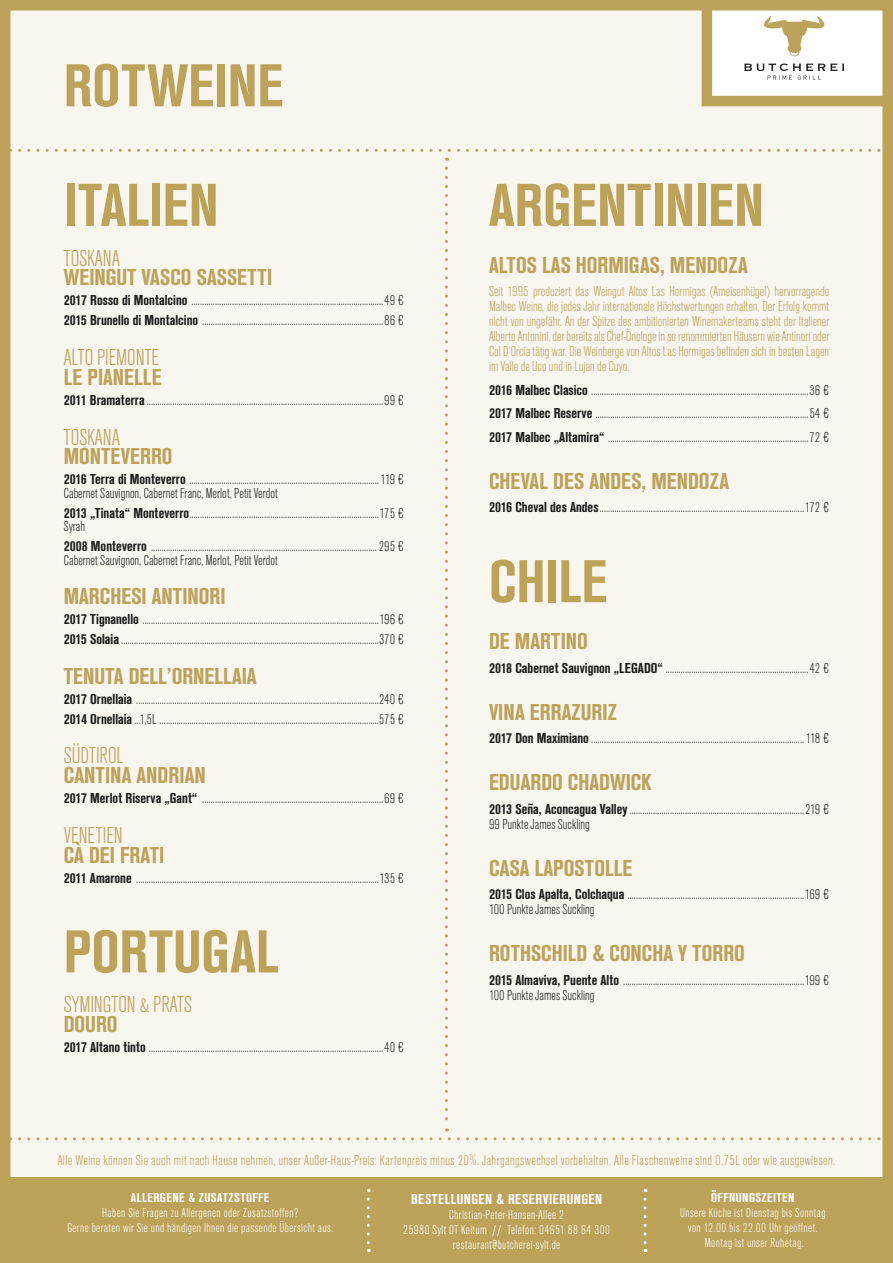
<style>
.page{position:relative;width:893px;height:1263px;background:#fff}
.page>*{position:absolute;margin:0;border:0;box-sizing:border-box;transform-origin:0 0}
.t1{font:700 condensed 63px/119.6px "Ancona";color:#bda25a}
.t2{font:700 condensed 24px "Ancona";color:#bda25a}
.t3{font:300 condensed 24px "Ancona";color:#bda25a}
.t4{font:300 condensed 15px/19.8px "Ancona";color:#1d1d1b}
.t5{font:300 condensed 15px/15px "Ancona";letter-spacing:.025em;color:#bda25a;text-align:justify}
.t6{font:700 condensed 15px "Ancona";letter-spacing:.03em;color:#fff}
.t7{font:300 condensed 13.5px/15px "Ancona";letter-spacing:.03em;color:#fff;text-align:center}
.t8{font:700 condensed 13.5px "Ancona";letter-spacing:.03em;color:#fff}
.s1{font-weight:700}
</style>
<div class="page">
<div style="left:5px;top:5px;width:883px;height:1253px;background:#f9f5ef"></div>
<div style="left:0;top:0;width:893px;height:1263px;border:10px solid #bda25a"></div>
<div style="left:707px;top:5px;width:181px;height:96px;background:#fff"></div>
<div style="left:702px;top:0;width:191px;height:106px;border:10px solid #bda25a"></div>
<svg style="left:764px;top:16px;width:61px;height:40px"></svg>
<svg style="left:744px;top:63px;width:100px;height:17px"></svg>
<svg style="left:10px;top:149px;width:882px;height:3px"></svg>
<svg style="left:10px;top:1137px;width:882px;height:3px"></svg>
<svg style="left:445px;top:168px;width:3px;height:963px"></svg>
<div style="left:0;top:1178px;width:893px;height:85px;background:#bda25a"></div>
<svg style="left:367px;top:1199px;width:3px;height:53px"></svg>
<svg style="left:644px;top:1199px;width:3px;height:53px"></svg>
<h1 class="t1" style="left:64px;top:25px;width:221px">ROTWEINE<br>ITALIEN</h1>
<h2 class="t3" style="left:64px;top:245px;width:58px">TOSKANA</h2>
<h2 class="t2" style="left:64px;top:263px;width:210px">WEINGUT VASCO SASSETTI</h2>
<p class="t4" style="left:64px;top:291px;width:342px"><span class="s1">2017 Rosso di Montalcino</span> ..........................................................................................49 €<br><span class="s1">2015 Brunello di Montalcino</span> .....................................................................................86 €</p>
<h2 class="t3" style="left:64px;top:345px;width:97px">ALTO PIEMONTE</h2>
<h2 class="t2" style="left:64px;top:363px;width:99px">LE PIANELLE</h2>
<p class="t4" style="left:64px;top:390px;width:342px"><span class="s1">2011 Bramaterra</span>...............................................................................................................99 €</p>
<h2 class="t3" style="left:64px;top:424px;width:58px">TOSKANA</h2>
<h2 class="t2" style="left:64px;top:442px;width:110px">MONTEVERRO</h2>
<p class="t4" style="left:64px;top:473px;width:342px;line-height:13.5px"><span class="s1">2016 Terra di Monteverro</span> .........................................................................................119 €<br>Cabernet Sauvignon, Cabernet Franc, Merlot, Petit Verdot</p>
<p class="t4" style="left:64px;top:506px;width:342px;line-height:13.5px"><span class="s1">2013 „Tinata“ Monteverro</span>.........................................................................................175 €<br>Syrah</p>
<p class="t4" style="left:64px;top:540px;width:342px;line-height:13.5px"><span class="s1">2008 Monteverro</span> ..........................................................................................................295 €<br>Cabernet Sauvignon, Cabernet Franc, Merlot, Petit Verdot</p>
<h2 class="t2" style="left:64px;top:582px;width:163px">MARCHESI ANTINORI</h2>
<p class="t4" style="left:64px;top:610px;width:342px"><span class="s1">2017 Tignanello</span> ...............................................................................................................196 €<br><span class="s1">2015 Solaia</span> .........................................................................................................................370 €</p>
<h2 class="t2" style="left:64px;top:662px;width:194px">TENUTA DELL’ORNELLAIA</h2>
<p class="t4" style="left:64px;top:689px;width:342px"><span class="s1">2017 Ornellaia</span> ..................................................................................................................240 €<br><span class="s1">2014 Ornellaia</span> ...1,5L .......................................................................................................575 €</p>
<h2 class="t3" style="left:64px;top:743px;width:61px">SÜDTIROL</h2>
<h2 class="t2" style="left:64px;top:761px;width:143px">CANTINA ANDRIAN</h2>
<p class="t4" style="left:64px;top:789px;width:342px"><span class="s1">2017 Merlot Riserva „Gant“</span> .....................................................................................69 €</p>
<h2 class="t3" style="left:64px;top:822px;width:61px">VENETIEN</h2>
<h2 class="t2" style="left:64px;top:840px;width:102px">CÀ DEI FRATI</h2>
<p class="t4" style="left:64px;top:868px;width:342px"><span class="s1">2011 Amarone</span> ..................................................................................................................135 €</p>
<h1 class="t1" style="left:64px;top:891px;width:216px">PORTUGAL</h1>
<h2 class="t3" style="left:64px;top:992px;width:130px">SYMINGTON &amp; PRATS</h2>
<h2 class="t2" style="left:64px;top:1010px;width:55px">DOURO</h2>
<p class="t4" style="left:64px;top:1037px;width:342px"><span class="s1">2017 Altano tinto</span> ..............................................................................................................40 €</p>
<h1 class="t1" style="left:489px;top:145px;width:276px">ARGENTINIEN</h1>
<h2 class="t2" style="left:489px;top:251px;width:260px">ALTOS LAS HORMIGAS, MENDOZA</h2>
<p class="t5" style="left:489px;top:284px;width:342px">Seit 1995 produziert das Weingut Altos Las Hormigas (Ameisenhügel) hervorragende Malbec Weine, die jedes Jahr internationale Höchstwertungen erhalten. Der Erfolg kommt nicht von ungefähr. An der Spitze des ambitionierten Winemakerteams steht der Italiener Alberto Antonini, der bereits als Chef-Önologe in so renommierten Häusern wie Antinori oder Col D‘Orcia tätig war. Die Weinberge von Altos Las Hormigas befinden sich in besten Lagen im Valle de Uco und in Lujan de Cuyo.</p>
<p class="t4" style="left:489px;top:379px;width:342px;line-height:23.5px;text-align:justify"><span class="s1">2016 Malbec Clasico</span> ......................................................................................................36 € <span class="s1">2017 Malbec Reserve</span> ....................................................................................................54 € <span class="s1">2017 Malbec „Altamira“</span> ..............................................................................................72 €</p>
<h2 class="t2" style="left:489px;top:467px;width:242px">CHEVAL DES ANDES, MENDOZA</h2>
<p class="t4" style="left:489px;top:498px;width:342px"><span class="s1">2016 Cheval des Andes</span>................................................................................................172 €</p>
<h1 class="t1" style="left:489px;top:521px;width:120px">CHILE</h1>
<h2 class="t2" style="left:489px;top:627px;width:100px">DE MARTINO</h2>
<p class="t4" style="left:489px;top:658px;width:342px"><span class="s1">2018 Cabernet Sauvignon „LEGADO“</span> ...................................................................42 €</p>
<h2 class="t2" style="left:489px;top:697px;width:129px">VINA ERRAZURIZ</h2>
<p class="t4" style="left:489px;top:729px;width:342px"><span class="s1">2017 Don Maximiano</span> ....................................................................................................118 €</p>
<h2 class="t2" style="left:489px;top:768px;width:164px">EDUARDO CHADWICK</h2>
<p class="t4" style="left:489px;top:802px;width:342px;line-height:15px"><span class="s1">2013 Seña, Aconcagua Valley</span> ..................................................................................219 €<br>99 Punkte James Suckling</p>
<h2 class="t2" style="left:489px;top:853px;width:145px">CASA LAPOSTOLLE</h2>
<p class="t4" style="left:489px;top:887px;width:342px;line-height:15px"><span class="s1">2015 Clos Apalta, Colchaqua</span> ...................................................................................169 €<br>100 Punkte James Suckling</p>
<h2 class="t2" style="left:489px;top:939px;width:257px">ROTHSCHILD &amp; CONCHA Y TORRO</h2>
<p class="t4" style="left:489px;top:973px;width:342px;line-height:15px"><span class="s1">2015 Almaviva, Puente Alto</span> .....................................................................................199 €<br>100 Punkte James Suckling</p>
<p class="t5" style="left:58px;top:1153px;width:779px">Alle Weine können Sie auch mit nach Hause nehmen, unser Außer-Haus-Preis: Kartenpreis minus 20%. Jahrgangswechsel vorbehalten. Alle Flaschenweine sind 0,75L oder wie ausgewiesen.</p>
<p class="t6" style="left:411px;top:1190px;width:193px">BESTELLUNGEN &amp; RESERVIERUNGEN</p>
<p class="t7" style="left:403px;top:1207px;width:208px">Christian-Peter-Hansen-Allee 2<br>25980 Sylt OT Keitum // Telefon: 04651 88 64 300 restaurant@butcherei-sylt.de</p>
<p class="t8" style="left:711px;top:1190px;width:85px">ÖFFNUNGSZEITEN</p>
<p class="t7" style="left:680px;top:1206px;width:147px">Unsere Küche ist Dienstag bis Sonntag von 12.00 bis 22.00 Uhr geöffnet.<br>Montag ist unser Ruhetag.</p>
<p class="t8" style="left:131px;top:1190px;width:140px">ALLERGENE &amp; ZUSATZSTOFFE</p>
<p class="t7" style="left:67px;top:1206px;width:267px">Haben Sie Fragen zu Allergenen oder Zusatzstoffen?<br>Gerne beraten wir Sie und händigen Ihnen die passende Übersicht aus.</p>
</div>
